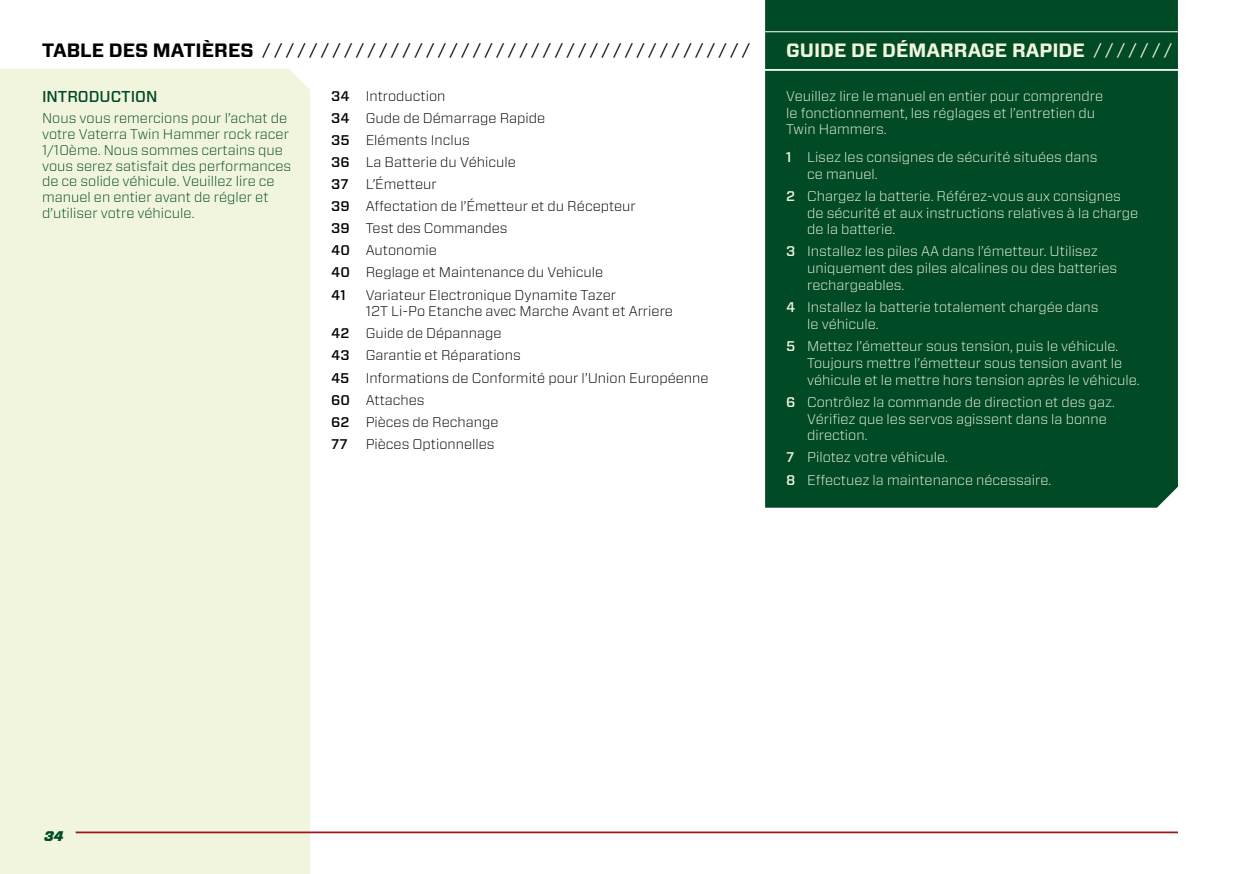
<style>
.page{position:relative;width:1241px;height:874px;background:#fff}
.page>*{position:absolute;margin:0;border:0;box-sizing:border-box;transform-origin:0 0}
.t1{font:700 19.25px "Forza";color:#f2f5de}
.t2{font:700 19.25px "Forza";color:#000}
.t3{font:16.62px "Forza";color:#000}
.t4{font:500 15.75px "Forza";color:#004a26}
.t5{font:300 14px/16.8px "Forza";color:#f2f5de}
.t6{font:300 14px/22.1px "Forza";color:#000}
.t7{font:300 14px/15.8px "Forza";color:#004a26}
.t8{font:500 14px/22.1px "Forza";color:#000;text-align:justify}
.t9{font:italic 900 14px "Forza";color:#004a26}
.s1{font-weight:400;font-size:16.62px}
.s2{font-weight:500}
</style>
<div class="page">
<div style="left:0;top:69px;width:310px;height:804px;background:#f2f5de"></div>
<hr style="left:76px;top:831px;width:1101px;height:1px;background:#9c171a">
<div style="left:765px;top:0;width:412px;height:507px;background:#004a26"></div>
<hr style="left:758px;top:69px;width:482px;height:2px;background:#fff">
<hr style="left:758px;top:31px;width:482px;height:1px;background:#fff">
<h1 class="t2" style="left:42px;top:38px;width:124px">TABLE DES MATI</h1>
<h1 class="t2" style="left:202px;top:38px;width:26px">ÈRES</h1>
<p class="t3" style="left:263px;top:38px;width:489px">/ / / / / / / / / / / / / / / / / / / / / / / / / / / / / / / / / / / / / / / / / /</p>
<h1 class="t1" style="left:786px;top:38px;width:138px">GUIDE DE DÉMARRA</h1>
<h1 class="t1" style="left:981px;top:38px;width:192px">GE RAPIDE <span class="s1">/ / / / / / /</span></h1>
<p class="t6" style="left:365px;top:84px;width:272px">Introduction<br>Gude de Démarrage Rapide<br>Eléments Inclus<br>La Batterie du Véhicule<br>L’Émetteur<br>Affectation de l’Émetteur et du Récepteur<br>Test des Commandes<br>Autonomie<br>Reglage et Maintenance du Vehicule<br>Variateur Electronique Dynamite Tazer</p>
<p class="t6" style="left:365px;top:300px;width:344px">12T Li-Po Etanche avec Marche Avant et Arriere<br>Guide de Dépannage<br>Garantie et Réparations<br>Informations de Conformité pour l’Union Européenne<br>Attaches<br>Pièces de Rechange<br>Pièces Optionnelles</p>
<p class="t5" style="left:786px;top:87px;width:318px">Veuillez lire le manuel en entier pour comprendre le fonctionnement, les réglages et l’entretien du<br>Twin Hammers.</p>
<p class="t5" style="left:807px;top:148px;width:292px;text-indent:-21px"><span class="s2">1</span> Lisez les consignes de sécurité situées dans ce manuel.</p>
<p class="t5" style="left:807px;top:187px;width:332px;text-indent:-21px"><span class="s2">2</span> Chargez la batterie. Référez-vous aux consignes de sécurité et aux instructions relatives à la charge de la batterie.</p>
<p class="t5" style="left:807px;top:242px;width:311px;text-indent:-21px"><span class="s2">3</span> Installez les piles AA dans l’émetteur. Utilisez uniquement des piles alcalines ou des batteries rechargeables.</p>
<p class="t5" style="left:807px;top:298px;width:293px;text-indent:-21px"><span class="s2">4</span> Installez la batterie totalement chargée dans le véhicule.</p>
<p class="t5" style="left:807px;top:337px;width:334px;text-indent:-21px"><span class="s2">5</span> Mettez l’émetteur sous tension, puis le véhicule.<br>Toujours mettre l’émetteur sous tension avant le véhicule et le mettre hors tension après le véhicule.</p>
<p class="t5" style="left:807px;top:393px;width:309px;text-indent:-21px"><span class="s2">6</span> Contrôlez la commande de direction et des gaz.<br>Vérifiez que les servos agissent dans la bonne direction.</p>
<p class="t5" style="left:786px;top:446px;width:266px;line-height:22.1px"><span class="s2">7</span> Pilotez votre véhicule.<br><span class="s2">8</span> Effectuez la maintenance nécessaire.</p>
<p class="t8" style="left:331px;top:85px;width:20px">34<br>34<br>35<br>36<br>37<br>39<br>39<br>40<br>40<br>41</p>
<p class="t8" style="left:331px;top:322px;width:20px">42<br>43<br>45<br>60<br>62<br>77</p>
<p class="t4" style="left:42px;top:86px;width:117px">INTRODUCTION</p>
<p class="t7" style="left:42px;top:110px;width:251px">Nous vous remercions pour l’achat de votre Vaterra Twin Hammer rock racer 1/10ème. Nous sommes certains que vous serez satisfait des performances de ce solide véhicule. Veuillez lire ce manuel en entier avant de régler et d’utiliser votre véhicule.</p>
<p class="t9" style="left:44px;top:826px;width:21px">34</p>
</div>
